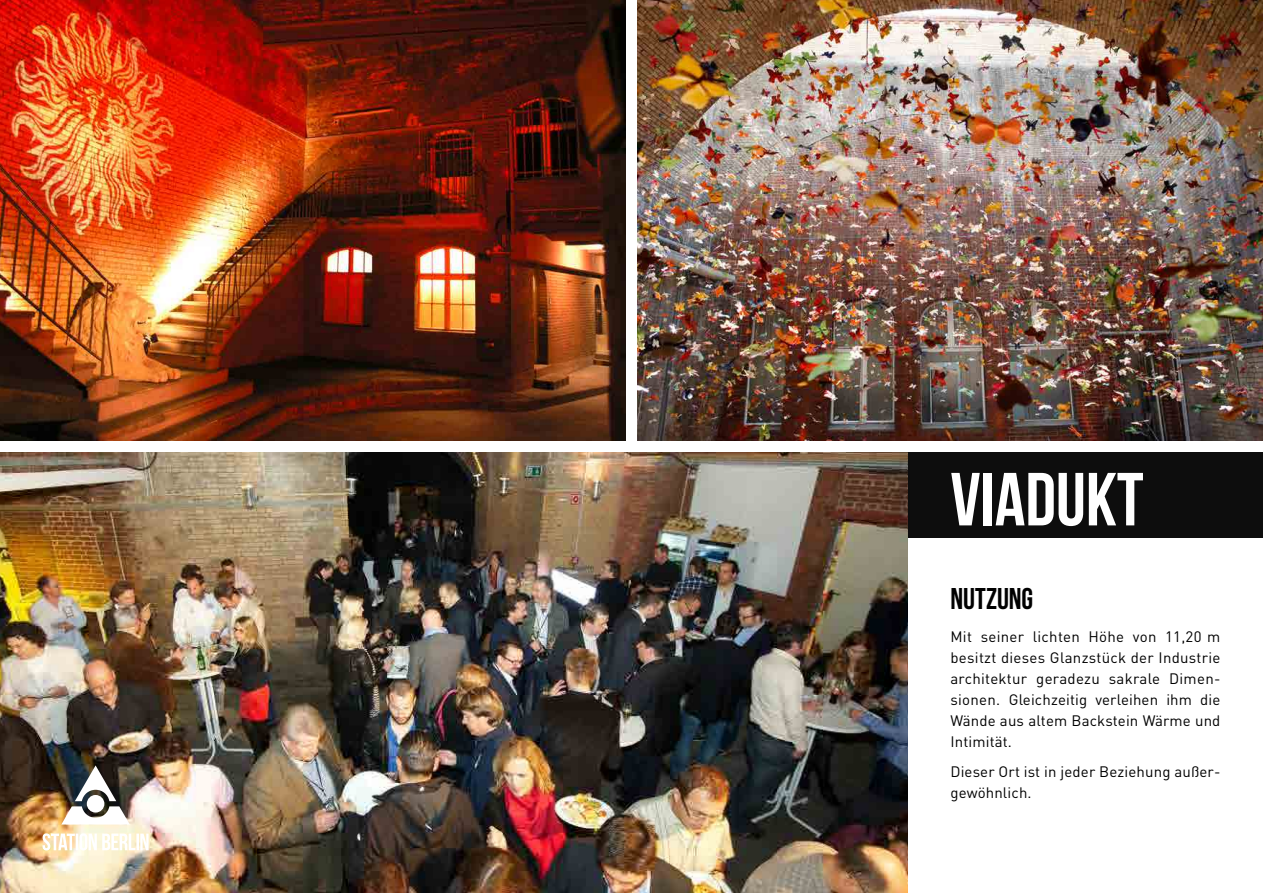
<style>
.page{position:relative;width:1263px;height:893px;background:#fff}
.page>*{position:absolute;margin:0;border:0;box-sizing:border-box;transform-origin:0 0}
.t1{font:75px "Bebas Neue";color:#fff}
.t2{font:30px "Bebas Neue";letter-spacing:-.005em;color:#000}
.t3{font:15px/21px "DIN Pro";letter-spacing:.01em;color:#000;text-align:justify}
</style>
<div class="page">
<img style="left:638px;top:0;width:625px;height:440px">
<img style="left:0;top:0;width:625px;height:440px">
<img style="left:0;top:453px;width:908px;height:440px">
<div style="left:908px;top:453px;width:355px;height:85px;background:#0d0d0d"></div>
<img style="left:43px;top:765px;width:106px;height:85px">
<h1 class="t1" style="left:950px;top:458px;width:195px">VIADUKT</h1>
<h2 class="t2" style="left:950px;top:582px;width:84px">NUTZUNG</h2>
<p class="t3" style="left:950px;top:626px;width:272px">Mit seiner lichten Höhe von 11,20 m besitzt dieses Glanzstück der Industrie architektur geradezu sakrale Dimen&shy;sionen. Gleichzeitig verleihen ihm die Wände aus altem Backstein Wärme und Intimität.</p>
<p class="t3" style="left:950px;top:760px;width:272px">Dieser Ort ist in jeder Beziehung außer&shy;gewöhnlich.</p>
</div>
